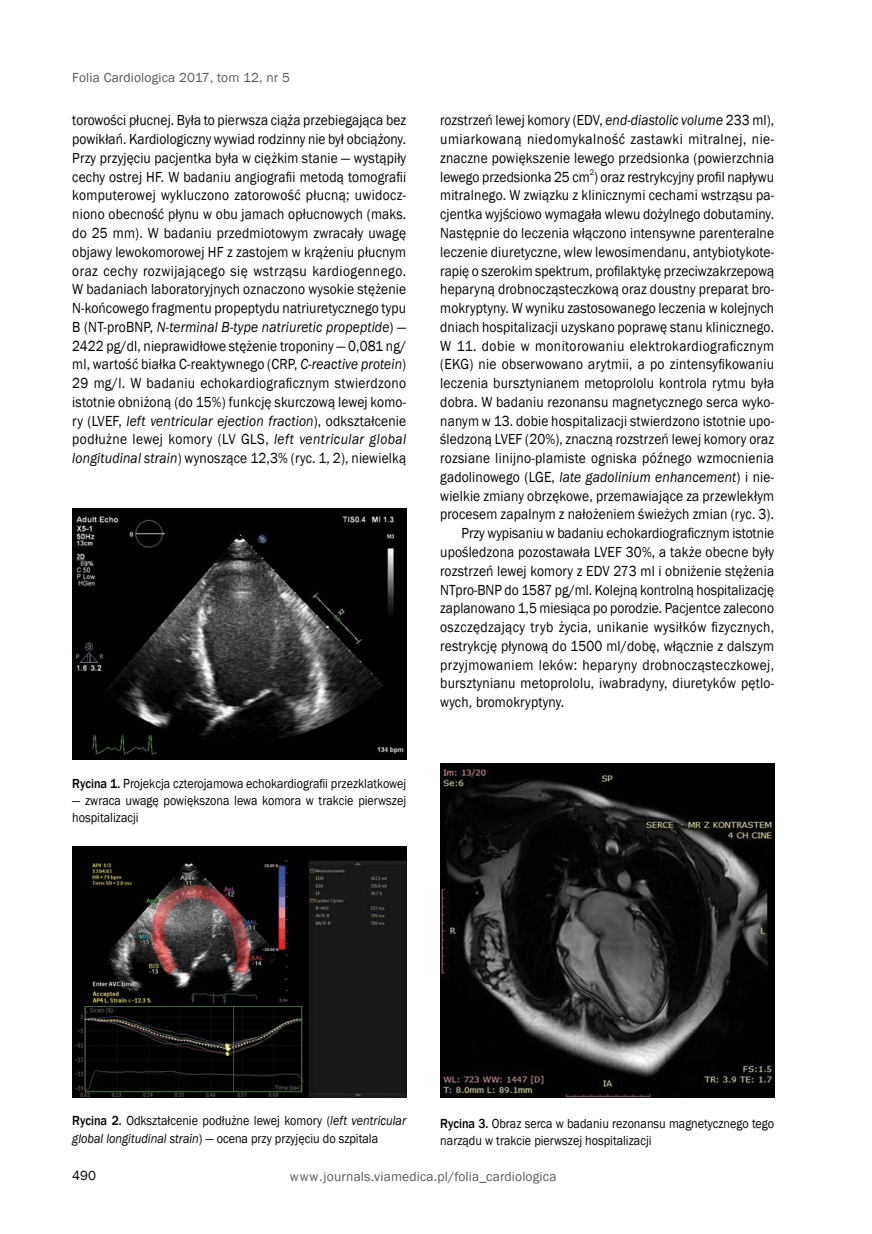
<style>
.page{position:relative;width:872px;height:1234px;background:#fff}
.page>*{position:absolute;margin:0;border:0;box-sizing:border-box;transform-origin:0 0}
.t1{font:15px/18.8px "Franklin Gothic";letter-spacing:.01em;color:#000;text-align:justify;scale:.9 1}
.t2{font:15px "Franklin Gothic";letter-spacing:.03em;color:#000;scale:.9 1}
.t3{font:italic 15px "Franklin Gothic";letter-spacing:.015em;color:#000;scale:.9 1}
.t4{font:13.5px/17.2px "Franklin Gothic";color:#000;scale:.9 1}
.t5{font:13.5px "Franklin Gothic";letter-spacing:.01em;color:#58595b}
.t6{font:13.5px "Franklin Gothic";color:#000}
.t7{font:8.25px "Franklin Gothic";color:#000;scale:.9 1}
.s1{font-style:italic}
.s2{font-style:normal}
.s3{font-weight:500}
</style>
<div class="page">
<img style="left:72px;top:509px;width:334px;height:250px">
<img style="left:72px;top:846px;width:334px;height:250px">
<img style="left:440px;top:763px;width:334px;height:334px">
<p class="t5" style="left:72px;top:69px;width:219px">Folia Cardiologica 2017, tom 12, nr 5</p>
<p class="t1" style="left:72px;top:111px;width:372px">torowości płucnej. Była to pierwsza ciąża przebiegająca bez powikłań. Kardiologiczny wywiad rodzinny nie był obciążony.<br>Przy przyjęciu pacjentka była w ciężkim stanie — wystąpiły cechy ostrej HF. W badaniu angiografii metodą tomografii komputerowej wykluczono zatorowość płucną; uwidocz&shy;niono obecność płynu w obu jamach opłucnowych (maks. do 25 mm). W badaniu przedmiotowym zwracały uwagę objawy lewokomorowej HF z zastojem w krążeniu płucnym oraz cechy rozwijającego się wstrząsu kardiogennego.<br>W badaniach laboratoryjnych oznaczono wysokie stężenie N-końcowego fragmentu propeptydu natriuretycznego typu B (NT-proBNP, <span class="s1">N-terminal B-type natriuretic propeptide</span>) — 2422 pg/dl, nieprawidłowe stężenie troponiny — 0,081 ng/ ml, wartość białka C-reaktywnego (CRP, <span class="s1">C-reactive protein</span>)<br>29 mg/l. W badaniu echokardiograficznym stwierdzono istotnie obniżoną (do 15%) funkcję skurczową lewej komo&shy;ry (LVEF, <span class="s1">left ventricular ejection fraction</span>), odkształcenie podłużne lewej komory (LV GLS, <span class="s1">left ventricular global longitudinal strain</span>) wynoszące 12,3% (ryc. 1, 2), niewielką</p>
<p class="t1" style="left:440px;top:111px;width:372px">rozstrzeń lewej komory (EDV, <span class="s1">end-diastolic volume</span> 233 ml), umiarkowaną niedomykalność zastawki mitralnej, nie&shy;znaczne powiększenie lewego przedsionka (powierzchnia lewego przedsionka 25 cm ) oraz restrykcyjny profil napływu</p>
<p class="t7" style="left:589px;top:167px;width:6px">2</p>
<p class="t1" style="left:440px;top:186px;width:372px">mitralnego. W związku z klinicznymi cechami wstrząsu pa-</p>
<p class="t1" style="left:440px;top:205px;width:372px">cjentka wyjściowo wymagała wlewu dożylnego dobutaminy.</p>
<p class="t1" style="left:440px;top:224px;width:372px">Następnie do leczenia włączono intensywne parenteralne</p>
<p class="t1" style="left:440px;top:243px;width:372px">leczenie diuretyczne, wlew lewosimendanu, antybiotykote-</p>
<p class="t1" style="left:440px;top:261px;width:372px">rapię o szerokim spektrum, profilaktykę przeciwzakrzepową</p>
<p class="t1" style="left:440px;top:280px;width:372px">heparyną drobnocząsteczkową oraz doustny preparat bro-</p>
<p class="t1" style="left:440px;top:299px;width:372px">mokryptyny. W wyniku zastosowanego leczenia w kolejnych</p>
<p class="t1" style="left:440px;top:318px;width:372px">dniach hospitalizacji uzyskano poprawę stanu klinicznego.</p>
<p class="t2" style="left:440px;top:336px;width:372px">W 11. dobie w monitorowaniu elektrokardiograficznym</p>
<p class="t1" style="left:440px;top:355px;width:372px">(EKG) nie obserwowano arytmii, a po zintensyfikowaniu</p>
<p class="t1" style="left:440px;top:374px;width:372px">leczenia bursztynianem metoprololu kontrola rytmu była</p>
<p class="t1" style="left:440px;top:393px;width:372px">dobra. W badaniu rezonansu magnetycznego serca wyko-</p>
<p class="t1" style="left:440px;top:411px;width:372px">nanym w 13. dobie hospitalizacji stwierdzono istotnie upo-</p>
<p class="t1" style="left:440px;top:430px;width:372px">śledzoną LVEF (20%), znaczną rozstrzeń lewej komory oraz</p>
<p class="t1" style="left:440px;top:449px;width:372px">rozsiane linijno-plamiste ogniska późnego wzmocnienia</p>
<p class="t3" style="left:440px;top:467px;width:372px"><span class="s2">gadolinowego (LGE,</span> late gadolinium enhancement<span class="s2">) i nie-</span></p>
<p class="t1" style="left:440px;top:486px;width:372px">wielkie zmiany obrzękowe, przemawiające za przewlekłym</p>
<p class="t1" style="left:440px;top:505px;width:372px">procesem zapalnym z nałożeniem świeżych zmian (ryc. 3).</p>
<p class="t1" style="left:461px;top:524px;width:349px">Przy wypisaniu w badaniu echokardiograficznym istotnie</p>
<p class="t1" style="left:440px;top:543px;width:372px">upośledzona pozostawała LVEF 30%, a także obecne były</p>
<p class="t1" style="left:440px;top:561px;width:372px">rozstrzeń lewej komory z EDV 273 ml i obniżenie stężenia</p>
<p class="t1" style="left:440px;top:580px;width:372px">NTpro-BNP do 1587 pg/ml. Kolejną kontrolną hospitalizację</p>
<p class="t1" style="left:440px;top:599px;width:372px">zaplanowano 1,5 miesiąca po porodzie. Pacjentce zalecono</p>
<p class="t2" style="left:440px;top:617px;width:372px">oszczędzający tryb życia, unikanie wysiłków fizycznych,</p>
<p class="t1" style="left:440px;top:636px;width:372px">restrykcję płynową do 1500 ml/dobę, włącznie z dalszym</p>
<p class="t2" style="left:440px;top:655px;width:372px">przyjmowaniem leków: heparyny drobnocząsteczkowej,</p>
<p class="t1" style="left:440px;top:674px;width:372px">bursztynianu metoprololu, iwabradyny, diuretyków pętlo-</p>
<p class="t1" style="left:440px;top:693px;width:139px">wych, bromokryptyny.</p>
<p class="t4" style="left:72px;top:774px;width:372px"><span class="s3">Rycina 1.</span> Projekcja czterojamowa echokardiografii przezklatkowej</p>
<p class="t4" style="left:72px;top:791px;width:372px">— zwraca uwagę powiększona lewa komora w trakcie pierwszej hospitalizacji</p>
<p class="t4" style="left:72px;top:1112px;width:372px"><span class="s3">Rycina 2.</span> Odkształcenie podłużne lewej komory (<span class="s1">left ventricular global longitudinal strain</span>) — ocena przy przyjęciu do szpitala</p>
<p class="t4" style="left:440px;top:1114px;width:372px"><span class="s3">Rycina 3.</span> Obraz serca w badaniu rezonansu magnetycznego tego narządu w trakcie pierwszej hospitalizacji</p>
<p class="t6" style="left:72px;top:1166px;width:25px">490</p>
<p class="t5" style="left:290px;top:1168px;width:268px">www.journals.viamedica.pl/folia_cardiologica</p>
</div>
